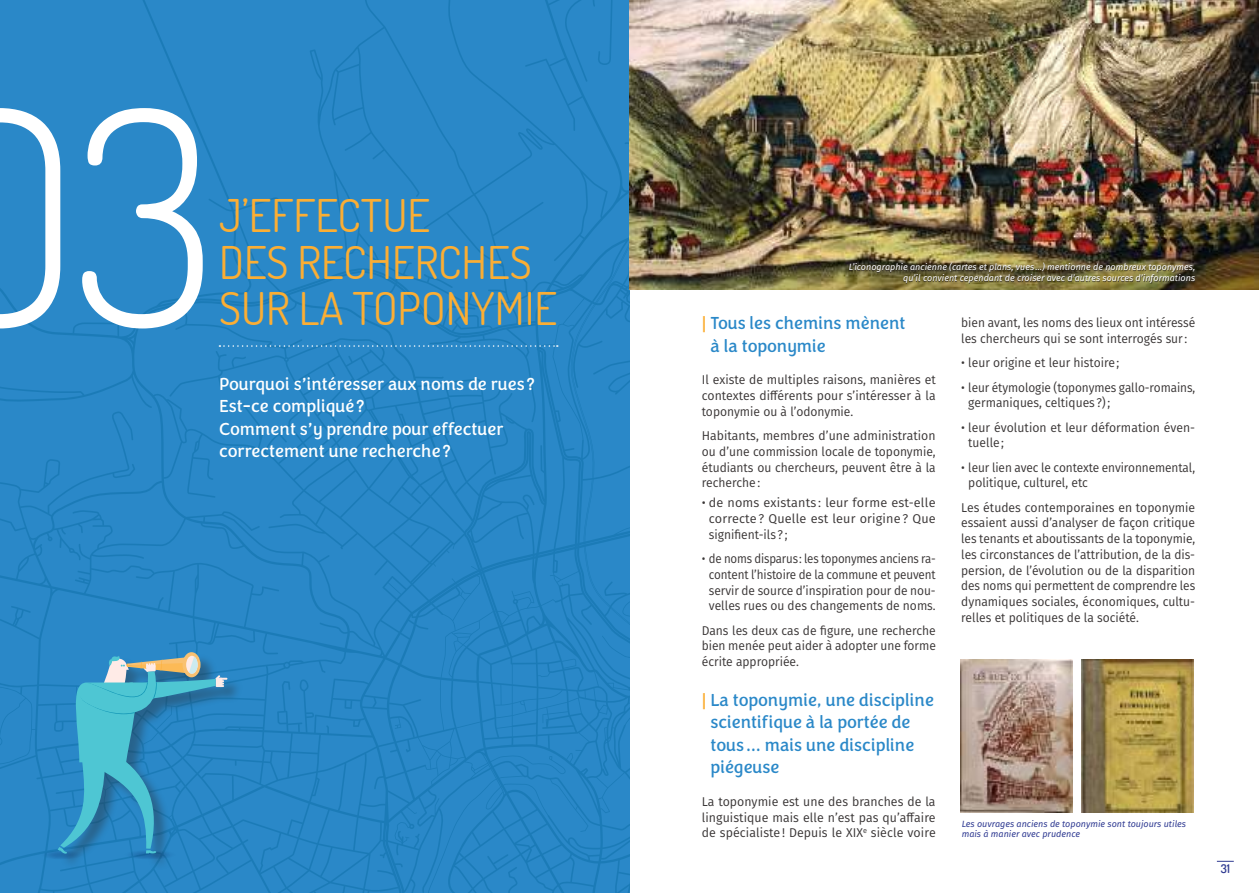
<style>
.page{position:relative;width:1259px;height:893px;background:#fff}
.page>*{position:absolute;margin:0;border:0;box-sizing:border-box;transform-origin:0 0}
.t1{font:45px/46.5px "Dosis";color:#fbae34}
.t2{font:18px/22.5px "Congenial";color:#2a88c8;scale:.95 1}
.t3{font:18px/22.5px "Congenial";color:#fff;scale:.95 1}
.t4{font:12.75px/15.8px "Fira Sans";color:#393535;text-align:justify;scale:.96 1}
.t5{font:12.75px/15.8px "Fira Sans";color:#393535;text-align:justify}
.t6{font:12.75px/15.8px "Fira Sans";color:#393535;text-align:justify;scale:.95 1}
.t7{font:12.75px/15.8px "Fira Sans";color:#393535;text-align:center;scale:.91 1}
.t8{font:12.75px/15.8px "Fira Sans";color:#393535;scale:.93 1}
.t9{font:600 12px "Dosis";color:#303b92}
.t10{font:italic 9px/10.8px "Fira Sans";color:#fff;text-align:right}
.t11{font:italic 9px/10.8px "Fira Sans";color:#303b92}
.s1{color:#fbae34}
</style>
<div class="page">
<svg style="left:1216px;top:861px;width:17px;height:1px"></svg>
<svg style="left:0;top:0;width:629px;height:893px;background:#2886c6"></svg>
<div style="left:41px;top:850px;width:42px;height:9px;background:#2278b6;border-radius:50%"></div>
<div style="left:59px;top:653px;width:185px;height:217px;background:#241f1f;opacity:.35"></div>
<svg style="left:182px;top:652px;width:18px;height:25px"></svg>
<svg style="left:58px;top:656px;width:169px;height:198px;background:#3995c1"></svg>
<img style="left:1081px;top:660px;width:112px;height:152px">
<img style="left:629px;top:0;width:630px;height:289px">
<svg style="left:219px;top:345px;width:339px;height:2px"></svg>
<svg style="left:0;top:108px;width:203px;height:220px"></svg>
<div style="left:849px;top:263px;width:346px;height:21px;background:#241f1f;opacity:.75"></div>
<img style="left:960px;top:660px;width:112px;height:152px">
<h1 class="t1" style="left:219px;top:191px;width:339px">J’EFFECTUE<br>DES RECHERCHES<br>SUR LA TOPONYMIE</h1>
<h2 class="t3" style="left:219px;top:373px;width:334px">Pourquoi s’intéresser aux noms de rues ?<br>Est-ce compliqué?<br>Comment s’y prendre pour effectuer correctement une recherche?</h2>
<p class="t10" style="left:849px;top:261px;width:348px">L’iconographie ancienne (cartes et plans, vues…) mentionne de nombreux toponymes, qu’il convient cependant de croiser avec d’autres sources d’informations</p>
<h2 class="t2" style="left:710px;top:312px;width:207px;text-indent:-9px"><span class="s1">|</span> Tous les chemins mènent à la toponymie</h2>
<p class="t4" style="left:702px;top:372px;width:245px">Il existe de multiples raisons, manières et contextes différents pour s’intéresser à la toponymie ou à l’odonymie.</p>
<p class="t5" style="left:702px;top:427px;width:235px">Habitants, membres d’une administration ou d’une commission locale de toponymie, étudiants ou chercheurs, peuvent être à la recherche:</p>
<p class="t5" style="left:709px;top:495px;width:228px;text-indent:-7px">• de noms existants : leur forme est-elle correcte ? Quelle est leur origine ? Que signifient-ils?;</p>
<p class="t7" style="left:702px;top:550px;width:259px">• de noms disparus: les toponymes anciens ra&shy;content l’histoire de la commune et peuvent servir de source d’inspiration pour de nou&shy;velles rues ou des changements de noms.</p>
<p class="t6" style="left:702px;top:622px;width:248px">Dans les deux cas de figure, une recherche bien menée peut aider à adopter une forme écrite appropriée.</p>
<h2 class="t2" style="left:710px;top:689px;width:237px;text-indent:-9px"><span class="s1">|</span> La toponymie, une discipline scientifique à la portée de tous… mais une discipline piégeuse</h2>
<p class="t5" style="left:702px;top:793px;width:235px">La toponymie est une des branches de la linguistique mais elle n’est pas qu’affaire de spécialiste ! Depuis le XIX<sup>e</sup> siècle voire</p>
<p class="t6" style="left:961px;top:315px;width:248px">bien avant, les noms des lieux ont intéressé les chercheurs qui se sont interrogés sur:</p>
<p class="t6" style="left:961px;top:355px;width:168px">• leur origine et leur histoire;</p>
<p class="t8" style="left:968px;top:379px;width:246px;text-indent:-7px">• leur étymologie (toponymes gallo-romains, germaniques, celtiques ?);</p>
<p class="t4" style="left:968px;top:419px;width:238px;text-indent:-7px">• leur évolution et leur déformation éven&shy;tuelle;</p>
<p class="t8" style="left:968px;top:459px;width:245px;text-indent:-7px">• leur lien avec le contexte environnemental, politique, culturel, etc</p>
<p class="t4" style="left:961px;top:499px;width:245px">Les études contemporaines en toponymie essaient aussi d’analyser de façon critique les tenants et aboutissants de la toponymie, les circonstances de l’attribution, de la dis&shy;persion, de l’évolution ou de la disparition des noms qui permettent de comprendre les dynamiques sociales, économiques, cultu&shy;relles et politiques de la société.</p>
<p class="t11" style="left:961px;top:818px;width:226px">Les ouvrages anciens de toponymie sont toujours utiles mais à manier avec prudence</p>
<p class="t9" style="left:1220px;top:861px;width:11px">31</p>
</div>
